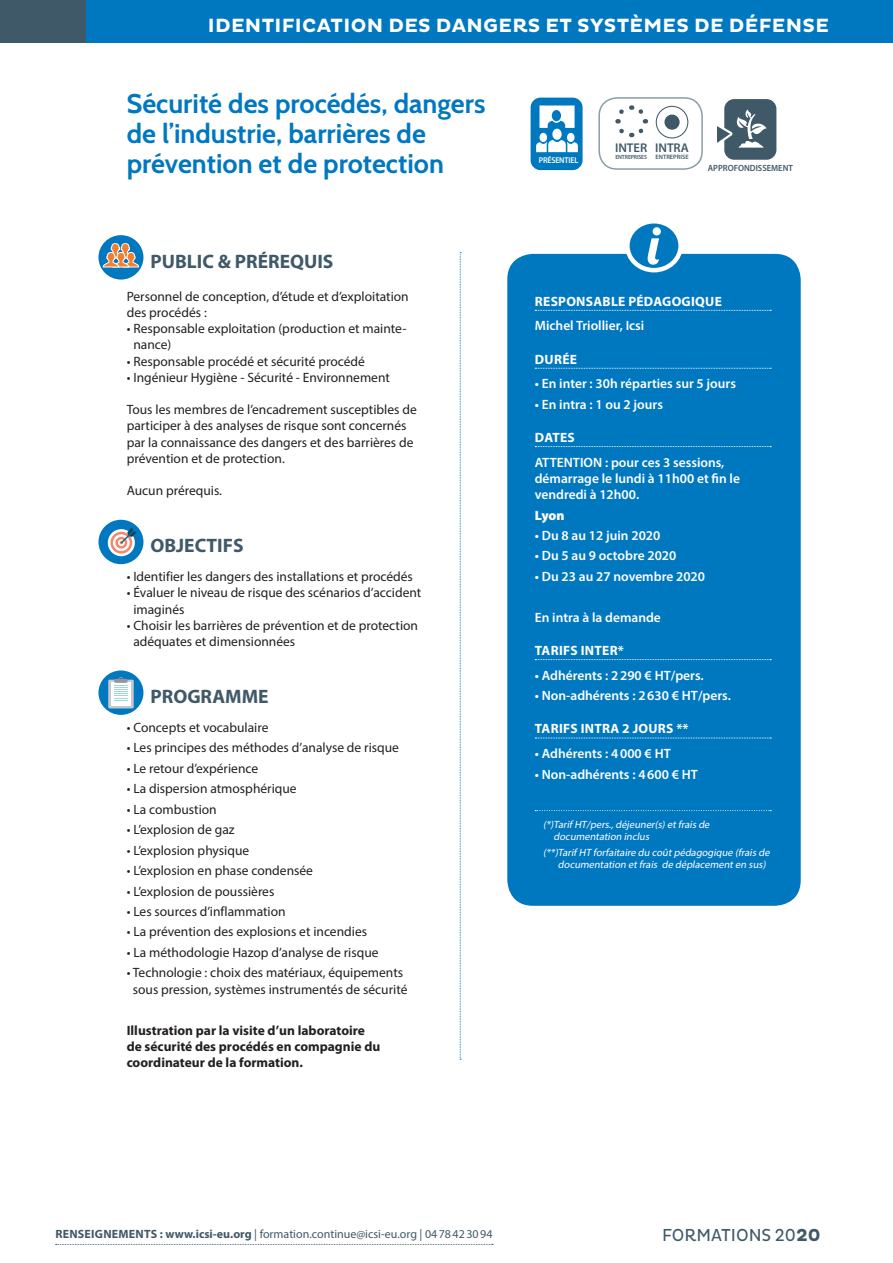
<style>
.page{position:relative;width:893px;height:1263px;background:#fff}
.page>*{position:absolute;margin:0;border:0;box-sizing:border-box;transform-origin:0 0}
._2017_Grand_Titre{font:700 27px/30px "Cabin";color:#0078c0}
.t1{font:700 19.5px "Pluto";letter-spacing:.015em;color:#fff}
._2017_T2_FHOS{font:700 19.5px "Myriad Pro";color:#405968}
.t2{font:17.7px "Pluto Cond";color:#405968}
._2017_Txt_courant{font:13.5px/16.2px "Myriad Pro";color:#231f20}
._2017_Txt_Programme{font:13.5px/16.2px "Myriad Pro";color:#231f20;text-align:center}
._2017_INFOS_Texte{font:600 13.5px/16.2px "Myriad Pro";color:#fff}
._2017_Txt_Programme-2{font:700 13.5px/16.2px "Myriad Pro";color:#231f20}
._2017_FHOS__INFOS_Ti{font:700 13.5px "Myriad Pro";letter-spacing:.02em;color:#fff}
._2017_INFOS_Texte-2{font:900 13.5px "Myriad Pro";color:#fff}
.t3{font:600 12.75px "Myriad Pro";color:#405968}
.filets_courant_sans{font:12px "Myriad Pro";color:#405968}
.Infos_Tarifs_sans{font:italic 10.5px/12px "Myriad Pro";color:#fff}
.Infos_TARIFS{font:italic 10.5px/12px "Myriad Pro";color:#fff}
.t4{font:600 9px "Myriad Pro";color:#405968;scale:.95 1}
.t5{font:600 8.4px "Myriad Pro";letter-spacing:-.02em;color:#fff;scale:.95 1}
.t6{font:600 6.3px "Myriad Pro";color:#405968}
.t7{font:600 6px "Myriad Pro";letter-spacing:-.02em;color:#405968;scale:.95 1}
.s1{font-weight:700}
.s2{font-family:"Pluto";font-weight:700}
</style>
<div class="page">
<svg style="left:96px;top:233px;width:50px;height:49px"></svg>
<svg style="left:103px;top:243px;width:36px;height:36px"></svg>
<div style="left:94px;top:231px;width:54px;height:53px;border:4px solid #fff;border-radius:50%"></div>
<svg style="left:96px;top:517px;width:50px;height:49px"></svg>
<svg style="left:108px;top:529px;width:27px;height:27px"></svg>
<svg style="left:110px;top:532px;width:22px;height:22px"></svg>
<svg style="left:113px;top:534px;width:17px;height:17px"></svg>
<svg style="left:115px;top:537px;width:12px;height:12px"></svg>
<svg style="left:118px;top:539px;width:7px;height:7px"></svg>
<svg style="left:120px;top:527px;width:17px;height:17px"></svg>
<div style="left:94px;top:515px;width:54px;height:54px;border:4px solid #fff;border-radius:50%"></div>
<svg style="left:96px;top:668px;width:50px;height:49px"></svg>
<div style="left:108px;top:680px;width:26px;height:28px;background:#c7c8ca"></div>
<div style="left:111px;top:682px;width:20px;height:23px;background:#fff"></div>
<svg style="left:114px;top:685px;width:13px;height:16px"></svg>
<svg style="left:114px;top:679px;width:14px;height:4px"></svg>
<div style="left:94px;top:666px;width:54px;height:53px;border:4px solid #fff;border-radius:50%"></div>
<div style="left:85px;top:0;width:808px;height:43px;background:#0078c0"></div>
<div style="left:0;top:0;width:85px;height:43px;background:#405968"></div>
<div style="left:598px;top:97px;width:105px;height:73px;border:2px solid #889ea5;border-radius:18px"></div>
<div style="left:664px;top:115px;width:16px;height:15px;background:#405968;border-radius:50%"></div>
<div style="left:656px;top:106px;width:32px;height:32px;border:1px solid #405968;border-radius:50%"></div>
<svg style="left:615px;top:105px;width:34px;height:33px"></svg>
<svg style="left:531px;top:98px;width:52px;height:72px"></svg>
<div style="left:531px;top:98px;width:52px;height:72px;background:#0078c0;border-radius:10px"></div>
<div style="left:539px;top:133px;width:8px;height:9px;background:#fff;border-radius:50%"></div>
<div style="left:567px;top:133px;width:8px;height:9px;background:#fff;border-radius:50%"></div>
<svg style="left:536px;top:138px;width:42px;height:15px"></svg>
<div style="left:552px;top:129px;width:10px;height:11px;background:#fff;border-radius:50%"></div>
<svg style="left:539px;top:105px;width:36px;height:23px"></svg>
<svg style="left:460px;top:252px;width:1px;height:808px"></svg>
<div style="left:507px;top:254px;width:294px;height:652px;background:#0078c0;border-radius:26px"></div>
<svg style="left:535px;top:310px;width:236px;height:1px"></svg>
<svg style="left:535px;top:368px;width:236px;height:1px"></svg>
<svg style="left:535px;top:446px;width:236px;height:1px"></svg>
<svg style="left:535px;top:659px;width:236px;height:1px"></svg>
<svg style="left:535px;top:738px;width:236px;height:1px"></svg>
<svg style="left:535px;top:810px;width:236px;height:1px"></svg>
<svg style="left:627px;top:221px;width:54px;height:49px"></svg>
<svg style="left:648px;top:227px;width:13px;height:38px"></svg>
<div style="left:625px;top:219px;width:58px;height:53px;border:4px solid #fff;border-radius:50%"></div>
<svg style="left:56px;top:1244px;width:437px;height:1px"></svg>
<div style="left:724px;top:99px;width:52px;height:61px;background:#405968;border-radius:10px"></div>
<svg style="left:717px;top:110px;width:49px;height:38px"></svg>
<p class="t1" style="left:208px;top:14px;width:623px">IDENTIFICATION DES DANGERS ET SYSTÈMES DE DÉFENSE</p>
<p class="_2017_Grand_Titre" style="left:127px;top:88px;width:360px">Sécurité des procédés, dangers de l’industrie, barrières de prévention et de protection</p>
<p class="_2017_T2_FHOS" style="left:151px;top:248px;width:184px">PUBLIC &amp; PRÉREQUIS</p>
<p class="_2017_Txt_courant" style="left:127px;top:288px;width:284px">Personnel de conception, d’étude et d’exploitation des procédés :</p>
<p class="_2017_Txt_courant" style="left:133px;top:320px;width:275px;text-indent:-7px">• Responsable exploitation (production et mainte&shy;nance)</p>
<p class="_2017_Txt_courant" style="left:127px;top:353px;width:240px">• Responsable procédé et sécurité procédé</p>
<p class="_2017_Txt_courant" style="left:127px;top:369px;width:265px">• Ingénieur Hygiène - Sécurité - Environnement</p>
<p class="_2017_Txt_courant" style="left:127px;top:401px;width:292px">Tous les membres de l’encadrement susceptibles de participer à des analyses de risque sont concernés par la connaissance des dangers et des barrières de prévention et de protection.</p>
<p class="_2017_Txt_courant" style="left:127px;top:482px;width:97px">Aucun prérequis.</p>
<p class="_2017_T2_FHOS" style="left:151px;top:533px;width:95px">OBJECTIFS</p>
<p class="_2017_Txt_courant" style="left:127px;top:568px;width:288px">• Identifier les dangers des installations et procédés</p>
<p class="_2017_Txt_courant" style="left:133px;top:585px;width:289px;text-indent:-7px">• Évaluer le niveau de risque des scénarios d’accident imaginés</p>
<p class="_2017_Txt_courant" style="left:133px;top:617px;width:286px;text-indent:-7px">• Choisir les barrières de prévention et de protection adéquates et dimensionnées</p>
<p class="_2017_T2_FHOS" style="left:151px;top:684px;width:120px">PROGRAMME</p>
<p class="_2017_Txt_courant" style="left:127px;top:719px;width:143px">• Concepts et vocabulaire</p>
<p class="_2017_Txt_Programme" style="left:127px;top:739px;width:274px">• Les principes des méthodes d’analyse de risque</p>
<p class="_2017_Txt_Programme" style="left:127px;top:760px;width:133px">• Le retour d’expérience</p>
<p class="_2017_Txt_Programme" style="left:127px;top:780px;width:171px">• La dispersion atmosphérique</p>
<p class="_2017_Txt_Programme" style="left:127px;top:801px;width:92px">• La combustion</p>
<p class="_2017_Txt_Programme" style="left:127px;top:821px;width:109px">• L’explosion de gaz</p>
<p class="_2017_Txt_Programme" style="left:127px;top:842px;width:124px">• L’explosion physique</p>
<p class="_2017_Txt_Programme" style="left:127px;top:862px;width:188px">• L’explosion en phase condensée</p>
<p class="_2017_Txt_Programme" style="left:127px;top:883px;width:149px">• L’explosion de poussières</p>
<p class="_2017_Txt_Programme" style="left:127px;top:903px;width:160px">• Les sources d’inflammation</p>
<p class="_2017_Txt_Programme" style="left:127px;top:924px;width:242px">• La prévention des explosions et incendies</p>
<p class="_2017_Txt_Programme" style="left:127px;top:944px;width:253px">• La méthodologie Hazop d’analyse de risque</p>
<p class="_2017_Txt_Programme" style="left:127px;top:964px;width:282px">• Technologie : choix des matériaux, équipements sous pression, systèmes instrumentés de sécurité</p>
<p class="_2017_Txt_Programme-2" style="left:127px;top:1021px;width:255px">Illustration par la visite d’un laboratoire de sécurité des procédés en compagnie du coordinateur de la formation.</p>
<p class="t5" style="left:539px;top:155px;width:43px">PRÉSENTIEL</p>
<p class="t3" style="left:615px;top:140px;width:34px">INTER</p>
<p class="t7" style="left:615px;top:153px;width:35px">ENTREPRISES</p>
<p class="t3" style="left:655px;top:140px;width:35px">INTRA</p>
<p class="t6" style="left:655px;top:153px;width:35px">ENTREPRISE</p>
<p class="t4" style="left:708px;top:163px;width:91px">APPROFONDISSEMENT</p>
<p class="_2017_FHOS__INFOS_Ti" style="left:535px;top:292px;width:188px">RESPONSABLE PÉDAGOGIQUE</p>
<p class="_2017_INFOS_Texte" style="left:535px;top:317px;width:111px">Michel Triollier, Icsi</p>
<p class="_2017_FHOS__INFOS_Ti" style="left:535px;top:350px;width:44px">DURÉE</p>
<p class="_2017_INFOS_Texte" style="left:535px;top:375px;width:203px">• En inter : 30h réparties sur 5 jours</p>
<p class="_2017_INFOS_Texte" style="left:535px;top:396px;width:130px">• En intra : 1 ou 2 jours</p>
<p class="_2017_FHOS__INFOS_Ti" style="left:535px;top:429px;width:41px">DATES</p>
<p class="_2017_INFOS_Texte" style="left:535px;top:454px;width:207px">ATTENTION : pour ces 3 sessions, démarrage le lundi à 11h00 et fin le vendredi à 12h00.</p>
<p class="_2017_INFOS_Texte-2" style="left:535px;top:506px;width:31px">Lyon</p>
<p class="_2017_INFOS_Texte" style="left:535px;top:527px;width:127px">• Du 8 au 12 juin 2020</p>
<p class="_2017_INFOS_Texte" style="left:535px;top:547px;width:143px">• Du 5 au 9 octobre 2020</p>
<p class="_2017_INFOS_Texte" style="left:535px;top:568px;width:172px">• Du 23 au 27 novembre 2020</p>
<p class="_2017_INFOS_Texte" style="left:535px;top:609px;width:128px">En intra à la demande</p>
<p class="_2017_FHOS__INFOS_Ti" style="left:535px;top:642px;width:91px">TARIFS INTER*</p>
<p class="_2017_INFOS_Texte" style="left:535px;top:667px;width:170px">• Adhérents : 2290 € HT/pers.</p>
<p class="_2017_INFOS_Texte" style="left:535px;top:687px;width:198px">• Non-adhérents : 2630 € HT/pers.</p>
<p class="_2017_FHOS__INFOS_Ti" style="left:535px;top:720px;width:155px">TARIFS INTRA 2 JOURS **</p>
<p class="_2017_INFOS_Texte" style="left:535px;top:745px;width:138px">• Adhérents : 4000 € HT</p>
<p class="_2017_INFOS_Texte" style="left:535px;top:765px;width:165px">• Non-adhérents : 4600 € HT</p>
<p class="Infos_TARIFS" style="left:554px;top:818px;width:160px;text-indent:-10px">(*)Tarif HT/pers.,déjeuner(s)etfrais de documentation inclus</p>
<p class="Infos_Tarifs_sans" style="left:558px;top:846px;width:215px;text-indent:-15px">(**)Tarif HT forfaitaire du coûtpédagogique (frais de documentation etfrais de déplacementen sus)</p>
<p class="filets_courant_sans" style="left:55px;top:1227px;width:439px"><span class="s1">RENSEIGNEMENTS : www.icsi-eu.org</span> | formation.continue@icsi-eu.org | 0478423094</p>
<p class="t2" style="left:662px;top:1225px;width:160px">FORMATIONS 20<span class="s2">20</span></p>
</div>
